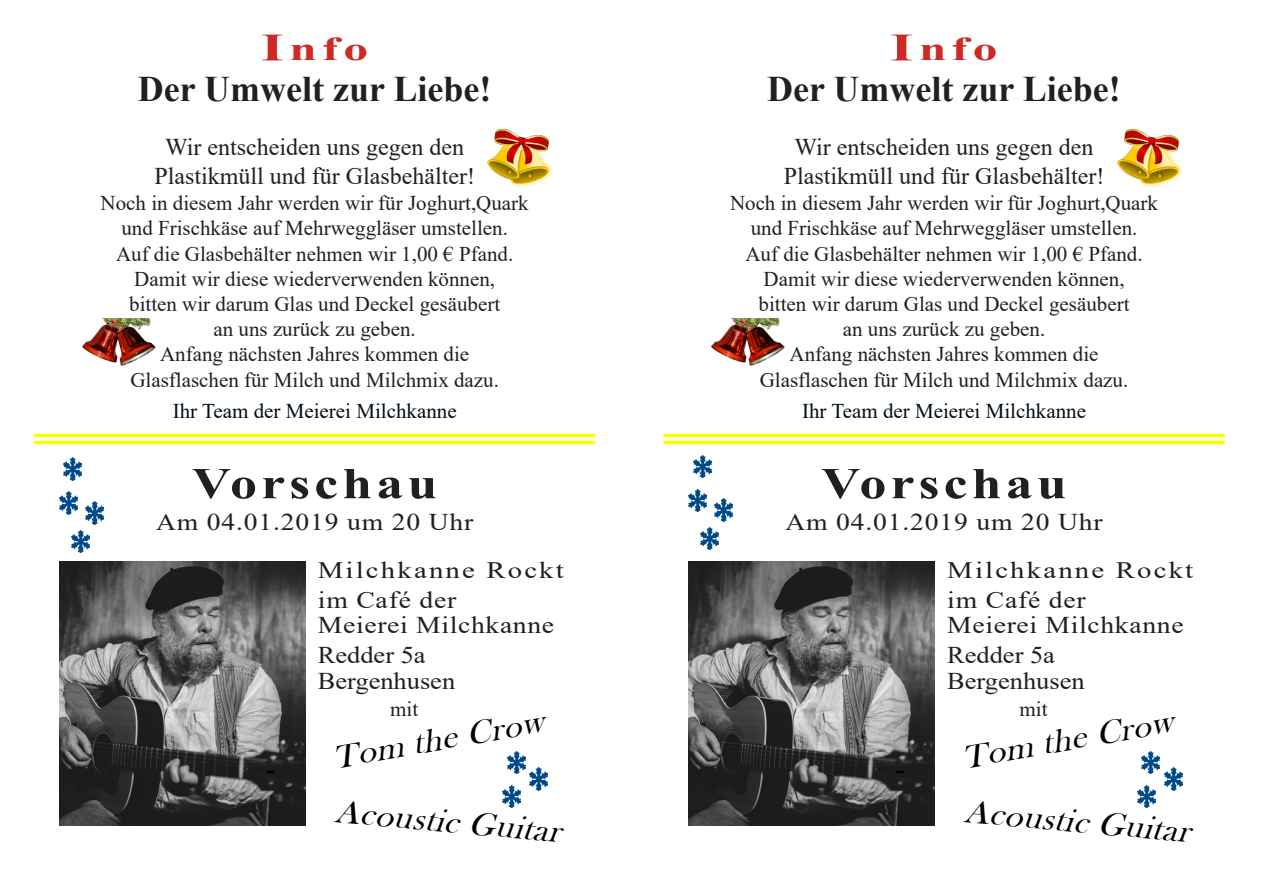
<style>
.page{position:relative;width:1263px;height:893px;background:#fff}
.page>*{position:absolute;margin:0;border:0;box-sizing:border-box;transform-origin:0 0}
.t1{font:700 44.1px "Times New Roman";letter-spacing:.075em;color:#231f20;scale:1.22 1}
.t2{font:700 36px "Times New Roman";color:#231f20}
.t3{font:italic 33px "Bask Old Face";color:#000;scale:1.05 1}
.t4{font:700 33px "Times New Roman";letter-spacing:.1em;color:#cd2a27;scale:1.5 1}
.t5{font:33px "Bask Old Face";color:#000;scale:1.05 1}
.t6{font:24px "Times New Roman";color:#231f20}
.t7{font:24px "Times New Roman";letter-spacing:.03em;color:#231f20;scale:1.15 1}
.t8{font:24px "Times New Roman";color:#231f20;scale:1.1 1}
.t9{font:24px "Times New Roman";letter-spacing:.025em;color:#231f20;scale:1.15 1}
.t10{font:23.55px "Times New Roman";letter-spacing:.075em;color:#231f20;scale:1.22 1}
.t11{font:21px "Times New Roman";color:#231f20}
.t12{font:21px "Times New Roman";color:#000f17}
.s1{font-size:39px}
</style>
<div class="page">
<img style="left:487px;top:128px;width:65px;height:60px">
<img style="left:82px;top:319px;width:74px;height:47px">
<img style="left:60px;top:561px;width:245px;height:264px">
<hr style="left:34px;top:434px;width:561px;height:3px;background:#faff00">
<hr style="left:34px;top:441px;width:561px;height:3px;background:#faff00">
<img style="left:1117px;top:128px;width:64px;height:60px">
<img style="left:711px;top:319px;width:74px;height:47px">
<img style="left:689px;top:561px;width:245px;height:264px">
<hr style="left:663px;top:434px;width:562px;height:3px;background:#faff00">
<hr style="left:663px;top:441px;width:562px;height:3px;background:#faff00">
<img style="left:693px;top:455px;width:18px;height:23px">
<img style="left:701px;top:527px;width:17px;height:23px">
<img style="left:689px;top:489px;width:18px;height:23px">
<img style="left:715px;top:499px;width:18px;height:23px">
<img style="left:1142px;top:751px;width:18px;height:23px">
<img style="left:1137px;top:785px;width:18px;height:23px">
<img style="left:1164px;top:767px;width:18px;height:23px">
<img style="left:64px;top:458px;width:18px;height:22px">
<img style="left:71px;top:530px;width:18px;height:23px">
<img style="left:60px;top:492px;width:17px;height:22px">
<img style="left:85px;top:502px;width:18px;height:22px">
<img style="left:507px;top:751px;width:18px;height:23px">
<img style="left:503px;top:785px;width:18px;height:23px">
<img style="left:530px;top:767px;width:17px;height:23px">
<p class="t4" style="left:261px;top:26px;width:73px"><span class="s1">I</span>nfo</p>
<p class="t4" style="left:890px;top:26px;width:73px"><span class="s1">I</span>nfo</p>
<p class="t2" style="left:138px;top:63px;width:355px">Der Umwelt zur Liebe!</p>
<p class="t2" style="left:767px;top:63px;width:355px">Der Umwelt zur Liebe!</p>
<p class="t6" style="left:165px;top:130px;width:300px">Wir entscheiden uns gegen den</p>
<p class="t6" style="left:154px;top:159px;width:322px">Plastikmüll und für Glasbehälter!</p>
<p class="t6" style="left:794px;top:130px;width:300px">Wir entscheiden uns gegen den</p>
<p class="t6" style="left:784px;top:159px;width:322px">Plastikmüll und für Glasbehälter!</p>
<p class="t11" style="left:101px;top:188px;width:430px">Noch in diesem Jahr werden wir für Joghurt,Quark</p>
<p class="t11" style="left:121px;top:214px;width:388px">und Frischkäse auf Mehrweggläser umstellen.</p>
<p class="t11" style="left:116px;top:239px;width:399px">Auf die Glasbehälter nehmen wir 1,00 € Pfand.</p>
<p class="t11" style="left:134px;top:264px;width:362px">Damit wir diese wiederverwenden können,</p>
<p class="t11" style="left:129px;top:289px;width:372px">bitten wir darum Glas und Deckel gesäubert</p>
<p class="t11" style="left:213px;top:314px;width:204px">an uns zurück zu geben.</p>
<p class="t11" style="left:160px;top:340px;width:311px">Anfang nächsten Jahres kommen die</p>
<p class="t11" style="left:130px;top:365px;width:370px">Glasflaschen für Milch und Milchmix dazu.</p>
<p class="t11" style="left:730px;top:188px;width:430px">Noch in diesem Jahr werden wir für Joghurt,Quark</p>
<p class="t11" style="left:751px;top:214px;width:388px">und Frischkäse auf Mehrweggläser umstellen.</p>
<p class="t11" style="left:745px;top:239px;width:399px">Auf die Glasbehälter nehmen wir 1,00 € Pfand.</p>
<p class="t11" style="left:763px;top:264px;width:362px">Damit wir diese wiederverwenden können,</p>
<p class="t11" style="left:758px;top:289px;width:372px">bitten wir darum Glas und Deckel gesäubert</p>
<p class="t11" style="left:843px;top:314px;width:204px">an uns zurück zu geben.</p>
<p class="t11" style="left:789px;top:340px;width:311px">Anfang nächsten Jahres kommen die</p>
<p class="t11" style="left:760px;top:365px;width:370px">Glasflaschen für Milch und Milchmix dazu.</p>
<p class="t12" style="left:173px;top:396px;width:285px">Ihr Team der Meierei Milchkanne</p>
<p class="t12" style="left:802px;top:396px;width:285px">Ihr Team der Meierei Milchkanne</p>
<p class="t1" style="left:192px;top:452px;width:203px">Vorschau</p>
<p class="t7" style="left:156px;top:505px;width:277px">Am 04.01.2019 um 20 Uhr</p>
<p class="t10" style="left:318px;top:553px;width:203px">Milchkanne Rockt</p>
<p class="t7" style="left:318px;top:583px;width:122px">im Café der</p>
<p class="t9" style="left:318px;top:608px;width:207px">Meierei Milchkanne</p>
<p class="t8" style="left:318px;top:638px;width:99px">Redder 5a</p>
<p class="t8" style="left:318px;top:663px;width:126px">Bergenhusen</p>
<p class="t11" style="left:390px;top:694px;width:30px">mit</p>
<p class="t3" style="left:330px;top:740px;width:204px;rotate:-10deg">Tom the Crow</p>
<p class="t3" style="left:337px;top:793px;width:217px;rotate:5deg">Acoustic Guitar</p>
<p class="t5" style="left:266px;top:749px;width:10px">-</p>
<p class="t1" style="left:821px;top:452px;width:203px">Vorschau</p>
<p class="t7" style="left:785px;top:505px;width:277px">Am 04.01.2019 um 20 Uhr</p>
<p class="t10" style="left:947px;top:553px;width:203px">Milchkanne Rockt</p>
<p class="t7" style="left:947px;top:583px;width:122px">im Café der</p>
<p class="t9" style="left:947px;top:608px;width:207px">Meierei Milchkanne</p>
<p class="t8" style="left:947px;top:638px;width:99px">Redder 5a</p>
<p class="t8" style="left:947px;top:663px;width:126px">Bergenhusen</p>
<p class="t11" style="left:1019px;top:694px;width:30px">mit</p>
<p class="t3" style="left:959px;top:740px;width:204px;rotate:-10deg">Tom the Crow</p>
<p class="t3" style="left:966px;top:793px;width:217px;rotate:5deg">Acoustic Guitar</p>
<p class="t5" style="left:895px;top:749px;width:10px">-</p>
</div>
